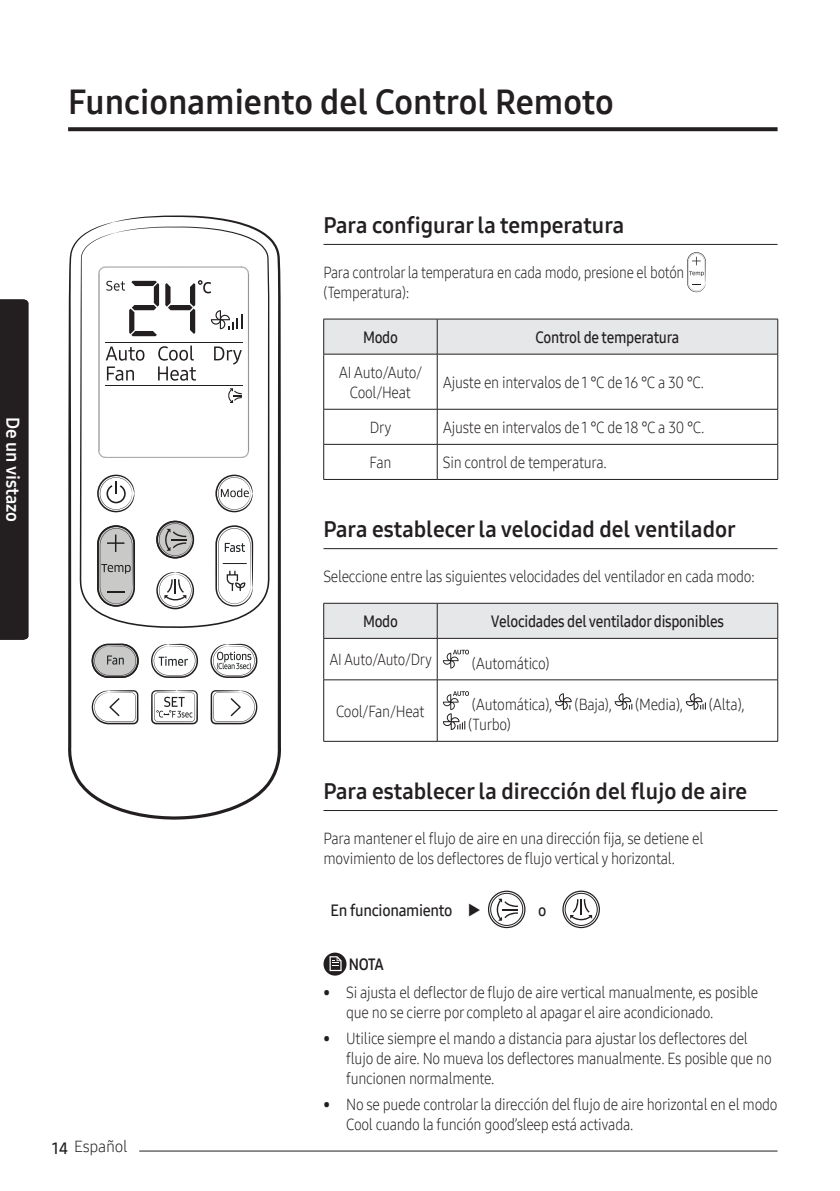
<style>
.page{position:relative;width:840px;height:1191px;background:#fff}
.page>*{position:absolute;margin:0;border:0;box-sizing:border-box;transform-origin:0 0}
.t1{font:34px "Samsung One 700";color:#231f20}
.t2{font:22px "Samsung One 700";color:#231f20}
.t3{font:18px "Samsung One 700";color:#fff}
.t4{font:16px/20px "Samsung One 300";letter-spacing:-.02em;color:#231f20;scale:.9 1}
.t5{font:16px/20px "Samsung One 300";letter-spacing:-.02em;color:#231f20;scale:.87 1}
.t6{font:16px "Samsung One 600";letter-spacing:-.02em;color:#231f20;scale:.9 1}
.t7{font:16px "Samsung One 600";letter-spacing:-.02em;color:#231f20;scale:.95 1}
.t8{font:16px "Samsung One 300";letter-spacing:-.02em;color:#231f20;scale:.88 1}
.t9{font:16px "Samsung One 300";letter-spacing:-.02em;color:#231f20}
.t10{font:16px "Samsung One 700";color:#231f20;scale:.9 1}
.s1{font-family:"Samsung One 600"}
.s2{font-family:"Samsung One 300"}
</style>
<div class="page">
<svg style="left:68px;top:127px;width:709px;height:4px;background:#2f2b2c"></svg>
<hr style="left:74px;top:1150px;width:703px;height:1px;background:#231f20">
<div style="left:74px;top:1144px;width:65px;height:8px;background:#fff"></div>
<div style="left:0;top:299px;width:28px;height:340px;background:#231f20"></div>
<svg style="left:68px;top:215px;width:213px;height:604px"></svg>
<svg style="left:80px;top:226px;width:189px;height:402px"></svg>
<svg style="left:91px;top:643px;width:48px;height:35px"></svg>
<svg style="left:215px;top:474px;width:37px;height:38px"></svg>
<svg style="left:210px;top:690px;width:47px;height:34px"></svg>
<svg style="left:97px;top:474px;width:37px;height:38px"></svg>
<svg style="left:91px;top:690px;width:47px;height:34px"></svg>
<svg style="left:156px;top:520px;width:37px;height:38px"></svg>
<svg style="left:97px;top:525px;width:38px;height:82px;background:#adadac"></svg>
<svg style="left:92px;top:644px;width:47px;height:34px;background:#aeaead"></svg>
<svg style="left:150px;top:644px;width:49px;height:34px"></svg>
<svg style="left:210px;top:644px;width:48px;height:34px"></svg>
<svg style="left:151px;top:690px;width:47px;height:34px"></svg>
<svg style="left:215px;top:525px;width:38px;height:82px"></svg>
<svg style="left:156px;top:572px;width:38px;height:37px"></svg>
<hr style="left:323px;top:244px;width:454px;height:1px;background:#231f20">
<hr style="left:323px;top:548px;width:454px;height:1px;background:#231f20">
<hr style="left:323px;top:810px;width:454px;height:1px;background:#231f20">
<svg style="left:687px;top:252px;width:18px;height:40px"></svg>
<div style="left:324px;top:320px;width:453px;height:34px;background:#e6e7e9"></div>
<hr style="left:323px;top:319px;width:1px;height:35px;background:#231f20">
<hr style="left:436px;top:319px;width:1px;height:35px;background:#231f20">
<hr style="left:323px;top:319px;width:114px;height:1px;background:#231f20">
<hr style="left:323px;top:354px;width:114px;height:1px;background:#231f20">
<hr style="left:777px;top:319px;width:1px;height:35px;background:#231f20">
<hr style="left:437px;top:319px;width:340px;height:1px;background:#231f20">
<hr style="left:437px;top:354px;width:340px;height:1px;background:#231f20">
<hr style="left:323px;top:354px;width:1px;height:55px;background:#231f20">
<hr style="left:436px;top:354px;width:1px;height:55px;background:#231f20">
<hr style="left:323px;top:409px;width:114px;height:1px;background:#231f20">
<hr style="left:777px;top:354px;width:1px;height:55px;background:#231f20">
<hr style="left:437px;top:409px;width:340px;height:1px;background:#231f20">
<hr style="left:323px;top:409px;width:1px;height:35px;background:#231f20">
<hr style="left:436px;top:409px;width:1px;height:35px;background:#231f20">
<hr style="left:323px;top:444px;width:114px;height:1px;background:#231f20">
<hr style="left:777px;top:409px;width:1px;height:35px;background:#231f20">
<hr style="left:437px;top:444px;width:340px;height:1px;background:#231f20">
<hr style="left:323px;top:444px;width:1px;height:35px;background:#231f20">
<hr style="left:436px;top:444px;width:1px;height:35px;background:#231f20">
<hr style="left:323px;top:479px;width:114px;height:1px;background:#231f20">
<hr style="left:777px;top:444px;width:1px;height:35px;background:#231f20">
<hr style="left:437px;top:479px;width:340px;height:1px;background:#231f20">
<div style="left:324px;top:604px;width:453px;height:34px;background:#e6e7e9"></div>
<hr style="left:323px;top:603px;width:1px;height:35px;background:#231f20">
<hr style="left:436px;top:603px;width:1px;height:35px;background:#231f20">
<hr style="left:323px;top:603px;width:114px;height:1px;background:#231f20">
<hr style="left:323px;top:638px;width:114px;height:1px;background:#231f20">
<hr style="left:777px;top:603px;width:1px;height:35px;background:#231f20">
<hr style="left:437px;top:603px;width:340px;height:1px;background:#231f20">
<hr style="left:437px;top:638px;width:340px;height:1px;background:#231f20">
<hr style="left:323px;top:638px;width:1px;height:41px;background:#231f20">
<hr style="left:436px;top:638px;width:1px;height:41px;background:#231f20">
<hr style="left:323px;top:679px;width:114px;height:1px;background:#231f20">
<hr style="left:777px;top:638px;width:1px;height:41px;background:#231f20">
<hr style="left:437px;top:679px;width:340px;height:1px;background:#231f20">
<hr style="left:323px;top:680px;width:1px;height:61px;background:#231f20">
<hr style="left:436px;top:680px;width:1px;height:61px;background:#231f20">
<hr style="left:323px;top:741px;width:114px;height:1px;background:#231f20">
<hr style="left:777px;top:680px;width:1px;height:61px;background:#231f20">
<hr style="left:437px;top:741px;width:340px;height:1px;background:#231f20">
<svg style="left:442px;top:649px;width:26px;height:19px"></svg>
<svg style="left:555px;top:693px;width:16px;height:17px"></svg>
<svg style="left:614px;top:693px;width:18px;height:17px"></svg>
<svg style="left:685px;top:693px;width:20px;height:17px"></svg>
<svg style="left:442px;top:691px;width:26px;height:39px"></svg>
<svg style="left:488px;top:891px;width:36px;height:36px"></svg>
<div style="left:487px;top:890px;width:38px;height:38px;border:1px solid #231f20;border-radius:50%"></div>
<div style="left:490px;top:893px;width:32px;height:32px;border:1px solid #231f20;border-radius:50%"></div>
<svg style="left:496px;top:898px;width:21px;height:22px"></svg>
<svg style="left:562px;top:891px;width:37px;height:36px"></svg>
<div style="left:562px;top:890px;width:37px;height:38px;border:1px solid #231f20;border-radius:50%"></div>
<div style="left:564px;top:893px;width:33px;height:32px;border:1px solid #231f20;border-radius:50%"></div>
<svg style="left:570px;top:899px;width:21px;height:21px"></svg>
<svg style="left:323px;top:952px;width:23px;height:23px"></svg>
<svg style="left:329px;top:956px;width:12px;height:15px"></svg>
<h1 class="t1" style="left:68px;top:79px;width:546px">Funcionamiento del Control Remoto</h1>
<p class="t3" style="left:25px;top:417px;width:107px;rotate:90deg">De un vistazo</p>
<p class="t9" style="left:52px;top:1136px;width:77px"><span class="s1">14</span> Español</p>
<h2 class="t2" style="left:323px;top:210px;width:302px">Para configurar la temperatura</h2>
<p class="t5" style="left:323px;top:262px;width:416px">Para controlar la temperatura en cada modo, presione el botón (Temperatura):</p>
<p class="t6" style="left:363px;top:326px;width:40px">Modo</p>
<p class="t6" style="left:535px;top:326px;width:161px">Control de temperatura</p>
<p class="t4" style="left:338px;top:362px;width:94px;text-align:center">AI Auto/Auto/<br>Cool/Heat</p>
<p class="t4" style="left:442px;top:372px;width:291px">Ajuste en intervalos de 1 ℃ de 16 ℃ a 30 ℃.</p>
<p class="t4" style="left:369px;top:417px;width:26px">Dry</p>
<p class="t4" style="left:442px;top:417px;width:292px">Ajuste en intervalos de 1 ℃ de 18 ℃ a 30 ℃.</p>
<p class="t4" style="left:369px;top:452px;width:26px">Fan</p>
<p class="t4" style="left:442px;top:452px;width:184px">Sin control de temperatura.</p>
<h2 class="t2" style="left:323px;top:514px;width:413px">Para establecer la velocidad del ventilador</h2>
<p class="t4" style="left:323px;top:566px;width:481px">Seleccione entre las siguientes velocidades del ventilador en cada modo:</p>
<p class="t6" style="left:363px;top:610px;width:40px">Modo</p>
<p class="t6" style="left:490px;top:610px;width:260px">Velocidades del ventilador disponibles</p>
<p class="t8" style="left:329px;top:649px;width:118px">AI Auto/Auto/Dry</p>
<p class="t4" style="left:471px;top:652px;width:88px">(Automático)</p>
<p class="t4" style="left:336px;top:701px;width:100px">Cool/Fan/Heat</p>
<p class="t4" style="left:471px;top:694px;width:91px">(Automática),</p>
<p class="t4" style="left:574px;top:694px;width:43px">(Baja),</p>
<p class="t4" style="left:634px;top:694px;width:55px">(Media),</p>
<p class="t4" style="left:708px;top:694px;width:41px">(Alta),</p>
<p class="t4" style="left:468px;top:714px;width:49px">(Turbo)</p>
<h2 class="t2" style="left:323px;top:776px;width:425px">Para establecer la dirección del flujo de aire</h2>
<p class="t4" style="left:323px;top:828px;width:423px">Para mantener el flujo de aire en una dirección fija, se detiene el movimiento de los deflectores de flujo vertical y horizontal.</p>
<p class="t7" style="left:330px;top:899px;width:159px">En funcionamiento <span class="s2">▶</span></p>
<p class="t7" style="left:537px;top:899px;width:10px">o</p>
<p class="t10" style="left:349px;top:953px;width:40px">NOTA</p>
<p class="t4" style="left:346px;top:982px;width:459px;text-indent:-23px">• Si ajusta el deflector de flujo de aire vertical manualmente, es posible que no se cierre por completo al apagar el aire acondicionado.</p>
<p class="t4" style="left:346px;top:1028px;width:474px;text-indent:-23px">• Utilice siempre el mando a distancia para ajustar los deflectores del flujo de aire. No mueva los deflectores manualmente. Es posible que no funcionen normalmente.</p>
<p class="t4" style="left:346px;top:1094px;width:480px;text-indent:-23px">• No se puede controlar la dirección del flujo de aire horizontal en el modo<br>Cool cuando la función good’sleep está activada.</p>
</div>
